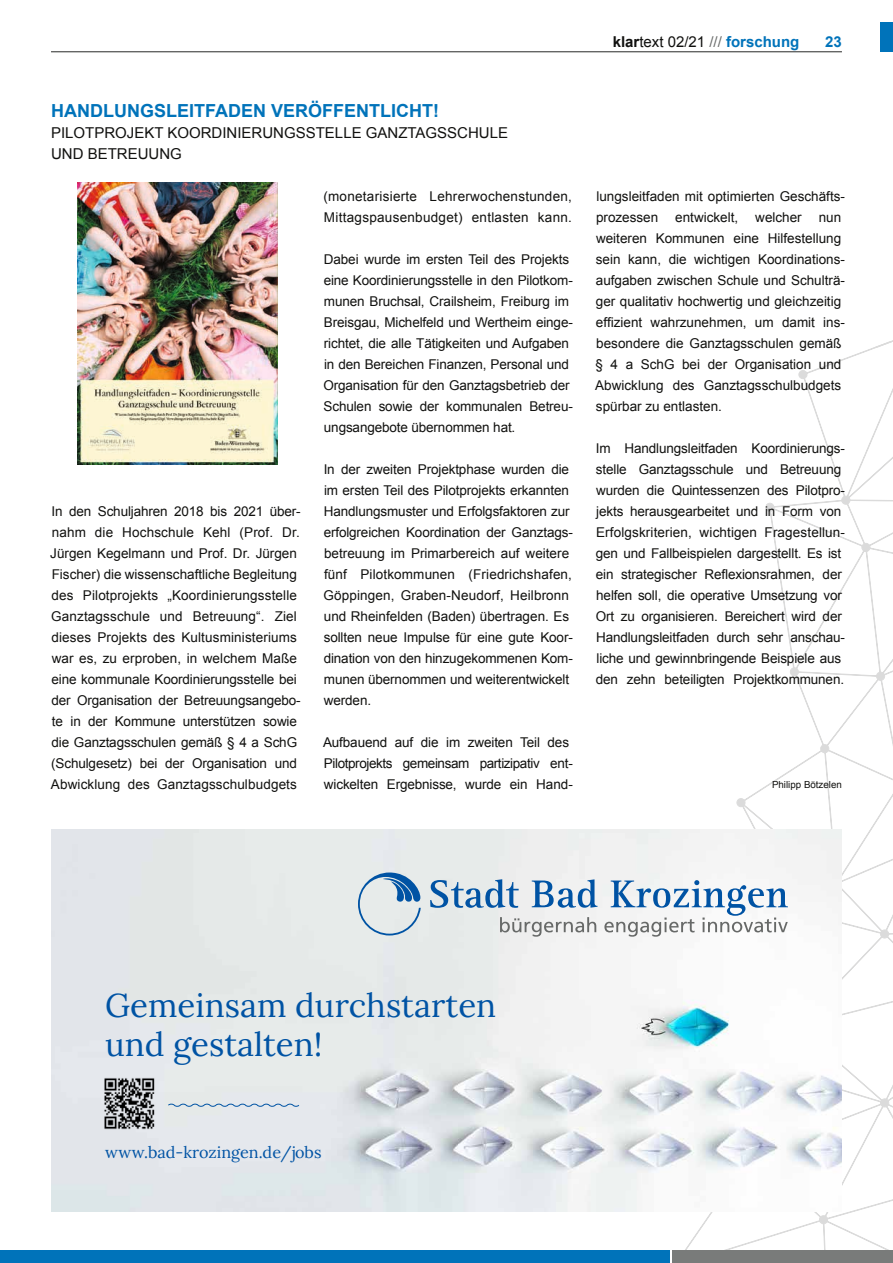
<style>
.page{position:relative;width:893px;height:1263px;background:#fff}
.page>*{position:absolute;margin:0;border:0;box-sizing:border-box;transform-origin:0 0}
.t1{font:33px/39.6px "Lora";color:#0053a4}
.t2{font:700 18px "Arial";color:#0073ba}
.t3{font:16.2px "Lora";color:#0053a4}
.t4{font:15px/21px "Arial";color:#11110f}
.t5{font:700 15px "Arial";color:#0073ba}
.t6{font:13.5px/21px "Arial";letter-spacing:-.01em;color:#11110f}
.t7{font:13.5px/21px "Arial";letter-spacing:.02em;color:#11110f}
.t8{font:9.75px "Arial";color:#11110f}
.s1{font-weight:700}
.s2{color:#676968}
.s3{font-weight:700;color:#0073ba}
</style>
<div class="page">
<hr style="left:51px;top:51px;width:791px;height:1px;background:#404140">
<div style="left:880px;top:23px;width:13px;height:29px;background:#0073ba"></div>
<svg style="left:685px;top:358px;width:208px;height:892px"></svg>
<svg style="left:845px;top:340px;width:48px;height:19px"></svg>
<div style="left:0;top:1250px;width:670px;height:13px;background:#0073ba"></div>
<div style="left:673px;top:1250px;width:220px;height:13px;background:#797b7a"></div>
<img style="left:78px;top:182px;width:199px;height:282px">
<img style="left:51px;top:829px;width:791px;height:383px">
<svg style="left:358px;top:872px;width:63px;height:63px;background:#b8ccdb"></svg>
<svg style="left:430px;top:879px;width:358px;height:58px"></svg>
<svg style="left:167px;top:1102px;width:133px;height:6px"></svg>
<img style="left:99px;top:1073px;width:60px;height:61px">
<h2 class="t2" style="left:51px;top:99px;width:389px">HANDLUNGSLEITFADEN VERÖFFENTLICHT!</h2>
<p class="t4" style="left:51px;top:122px;width:459px">PILOTPROJEKT KOORDINIERUNGSSTELLE GANZTAGSSCHULE<br>UND BETREUUNG</p>
<p class="t7" style="left:323px;top:186px;width:250px">(monetarisierte Lehrerwochenstunden,<br>Mittagspausenbudget) entlasten kann.</p>
<p class="t6" style="left:323px;top:249px;width:251px">Dabei wurde im ersten Teil des Projekts eine Koordinierungsstelle in den Pilotkom&shy;munen Bruchsal, Crailsheim, Freiburg im Breisgau, Michelfeld und Wertheim einge&shy;richtet, die alle Tätigkeiten und Aufgaben in den Bereichen Finanzen, Personal und Organisation für den Ganztagsbetrieb der Schulen sowie der kommunalen Betreu&shy;ungsangebote übernommen hat.</p>
<p class="t6" style="left:323px;top:459px;width:251px">In der zweiten Projektphase wurden die im ersten Teil des Pilotprojekts erkannten Handlungsmuster und Erfolgsfaktoren zur erfolgreichen Koordination der Ganztags&shy;betreuung im Primarbereich auf weitere fünf Pilotkommunen (Friedrichshafen, Göppingen, Graben-Neudorf, Heilbronn und Rheinfelden (Baden) übertragen. Es sollten neue Impulse für eine gute Koor&shy;dination von den hinzugekommenen Kom&shy;munen übernommen und weiterentwickelt werden.</p>
<p class="t6" style="left:323px;top:732px;width:251px">Aufbauend auf die im zweiten Teil des<br>Pilotprojekts gemeinsam partizipativ ent&shy;wickelten Ergebnisse, wurde ein Hand-</p>
<p class="t6" style="left:50px;top:501px;width:252px">In den Schuljahren 2018 bis 2021 über&shy;nahm die Hochschule Kehl (Prof. Dr.<br>Jürgen Kegelmann und Prof. Dr. Jürgen Fischer) die wissenschaftliche Begleitung des Pilotprojekts „Koordinierungsstelle Ganztagsschule und Betreuung“. Ziel dieses Projekts des Kultusministeriums war es, zu erproben, in welchem Maße eine kommunale Koordinierungsstelle bei der Organisation der Betreuungsangebo&shy;te in der Kommune unterstützen sowie die Ganztagsschulen gemäß § 4 a SchG (Schulgesetz) bei der Organisation und Abwicklung des Ganztagsschulbudgets</p>
<p class="t4" style="left:613px;top:31px;width:188px"><span class="s1">klar</span>text 02/21 <span class="s2">///</span> <span class="s3">forschung</span></p>
<p class="t5" style="left:825px;top:31px;width:18px">23</p>
<p class="t6" style="left:596px;top:186px;width:250px">lungsleitfaden mit optimierten Geschäfts&shy;prozessen</p>
<p class="t6" style="left:675px;top:207px;width:65px">entwickelt,</p>
<p class="t6" style="left:755px;top:207px;width:48px">welcher</p>
<p class="t6" style="left:595px;top:207px;width:251px;text-indent:224px">nun weiteren Kommunen eine Hilfestellung sein kann, die wichtigen Koordinations&shy;aufgaben zwischen Schule und Schulträ&shy;ger qualitativ hochwertig und gleichzeitig effizient wahrzunehmen, um damit ins&shy;besondere die Ganztagsschulen gemäß § 4 a SchG bei der Organisation und Abwicklung des Ganztagsschulbudgets spürbar zu entlasten.</p>
<p class="t6" style="left:596px;top:438px;width:251px">Im Handlungsleitfaden Koordinierungs&shy;stelle Ganztagsschule und Betreuung wurden die Quintessenzen des Pilotpro&shy;jekts herausgearbeitet und in Form von Erfolgskriterien, wichtigen Fragestellun&shy;gen und Fallbeispielen dargestellt. Es ist ein strategischer Reflexionsrahmen, der helfen soll, die operative Umsetzung vor Ort zu organisieren. Bereichert wird der Handlungsleitfaden durch sehr anschau&shy;liche und gewinnbringende Beispiele aus den zehn beteiligten Projektkommunen.</p>
<p class="t8" style="left:772px;top:778px;width:71px">Philipp Bötzelen</p>
<h1 class="t1" style="left:105px;top:983px;width:393px">Gemeinsam durchstarten und gestalten!</h1>
<p class="t3" style="left:105px;top:1140px;width:218px">www.bad-krozingen.de/jobs</p>
</div>
